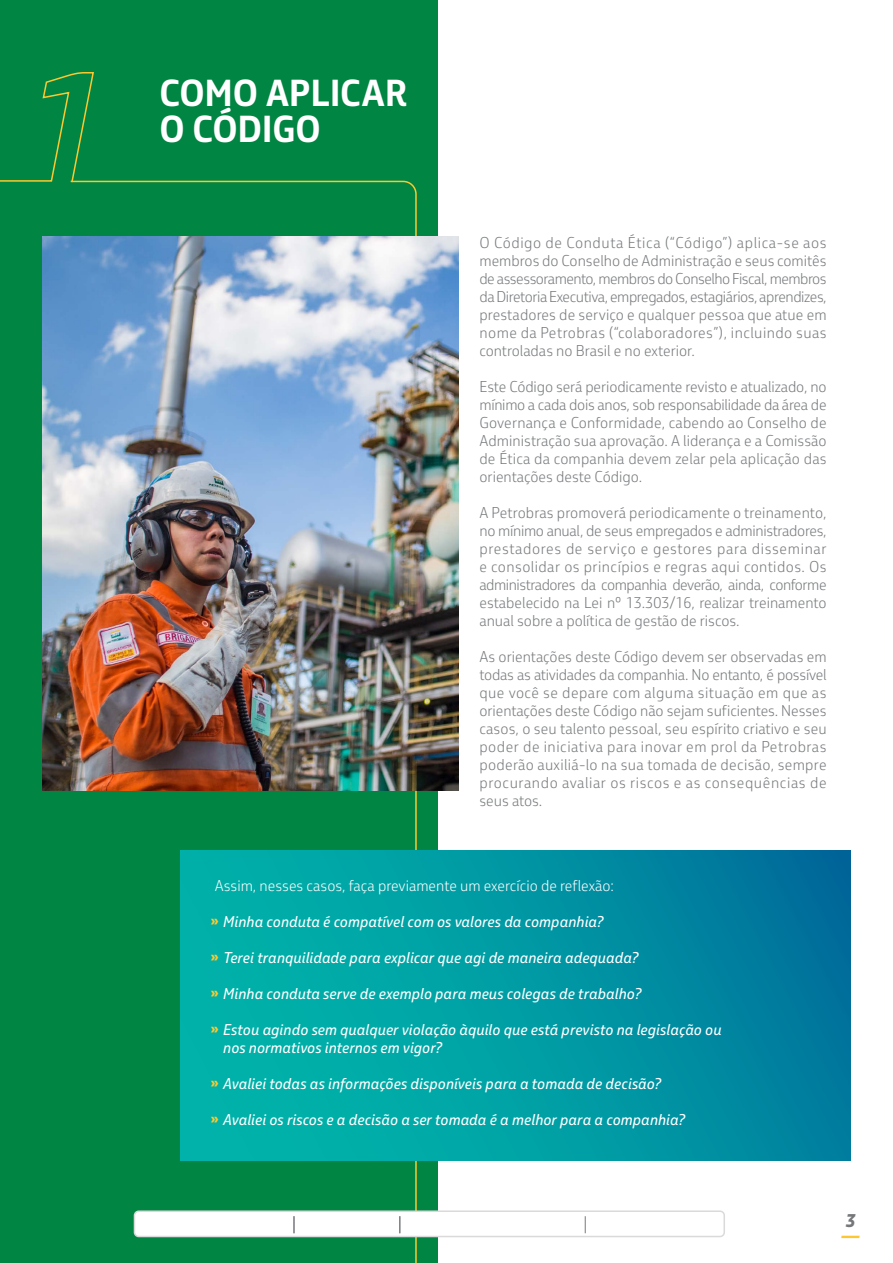
<style>
.page{position:relative;width:893px;height:1263px;background:#fff}
.page>*{position:absolute;margin:0;border:0;box-sizing:border-box;transform-origin:0 0}
.t1{font:700 36px/36px "Petrobras Sans";color:#fff}
.t2{font:italic 800 18px "Petrobras Sans";color:#75787b}
.t3{font:italic 800 18px "Petrobras Sans";color:#fdc82f}
.t4{font:300 15px/18px "Petrobras Sans";color:#75787b;text-align:justify}
.t5{font:italic 15px/18px "Petrobras Sans";color:#fff}
.t6{font:300 15px "Petrobras Sans";color:#fff}
</style>
<div class="page">
<div style="left:0;top:0;width:438px;height:1263px;background:#008542"></div>
<svg style="left:0;top:72px;width:94px;height:110px"></svg>
<svg style="left:69px;top:180px;width:348px;height:1083px"></svg>
<img style="left:43px;top:236px;width:415px;height:555px">
<div style="left:181px;top:850px;width:669px;height:311px;background:linear-gradient(to right,#00baab,#00789d)"></div>
<div style="left:134px;top:1211px;width:590px;height:25px;background:#fff;border-radius:4px"></div>
<div style="left:134px;top:1210px;width:591px;height:27px;border:2px solid #dadada;border-radius:4px"></div>
<svg style="left:585px;top:1216px;width:1px;height:17px"></svg>
<svg style="left:400px;top:1216px;width:1px;height:17px"></svg>
<svg style="left:294px;top:1216px;width:1px;height:17px"></svg>
<svg style="left:211px;top:918px;width:7px;height:6px"></svg>
<svg style="left:211px;top:954px;width:7px;height:6px"></svg>
<svg style="left:211px;top:990px;width:7px;height:6px"></svg>
<svg style="left:211px;top:1026px;width:7px;height:6px"></svg>
<svg style="left:211px;top:1080px;width:7px;height:6px"></svg>
<svg style="left:211px;top:1116px;width:7px;height:6px"></svg>
<h1 class="t1" style="left:159px;top:75px;width:249px">COMO APLICAR<br>O CÓDIGO</h1>
<p class="t4" style="left:479px;top:234px;width:349px">O Código de Conduta Ética (“Código”) aplica-se aos membros do Conselho de Administração e seus comitês de assessoramento, membros do Conselho Fiscal, membros da Diretoria Executiva, empregados, estagiários, aprendizes, prestadores de serviço e qualquer pessoa que atue em nome da Petrobras (“colaboradores”), incluindo suas controladas no Brasil e no exterior.</p>
<p class="t4" style="left:479px;top:378px;width:349px">Este Código será periodicamente revisto e atualizado, no mínimo a cada dois anos, sob responsabilidade da área de Governança e Conformidade, cabendo ao Conselho de Administração sua aprovação. A liderança e a Comissão de Ética da companhia devem zelar pela aplicação das orientações deste Código.</p>
<p class="t4" style="left:479px;top:504px;width:349px">A Petrobras promoverá periodicamente o treinamento, no mínimo anual, de seus empregados e administradores, prestadores de serviço e gestores para disseminar e consolidar os princípios e regras aqui contidos. Os administradores da companhia deverão, ainda, conforme estabelecido na Lei nº 13.303/16, realizar treinamento anual sobre a política de gestão de riscos.</p>
<p class="t4" style="left:479px;top:648px;width:349px">As orientações deste Código devem ser observadas em todas as atividades da companhia. No entanto, é possível que você se depare com alguma situação em que as orientações deste Código não sejam suficientes. Nesses casos, o seu talento pessoal, seu espírito criativo e seu poder de iniciativa para inovar em prol da Petrobras poderão auxiliá-lo na sua tomada de decisão, sempre procurando avaliar os riscos e as consequências de seus atos.</p>
<p class="t6" style="left:215px;top:877px;width:401px">Assim, nesses casos, faça previamente um exercício de reflexão:</p>
<p class="t5" style="left:223px;top:912px;width:382px">Minha conduta é compatível com os valores da companhia?</p>
<p class="t5" style="left:223px;top:948px;width:417px">Terei tranquilidade para explicar que agi de maneira adequada?</p>
<p class="t5" style="left:223px;top:984px;width:420px">Minha conduta serve de exemplo para meus colegas de trabalho?</p>
<p class="t5" style="left:223px;top:1020px;width:500px">Estou agindo sem qualquer violação àquilo que está previsto na legislação ou nos normativos internos em vigor?</p>
<p class="t5" style="left:223px;top:1074px;width:439px">Avaliei todas as informações disponíveis para a tomada de decisão?</p>
<p class="t5" style="left:223px;top:1110px;width:463px">Avaliei os riscos e a decisão a ser tomada é a melhor para a companhia?</p>
<p class="t2" style="left:846px;top:1208px;width:11px">3</p>
<p class="t3" style="left:841px;top:1223px;width:19px">—</p>
</div>
